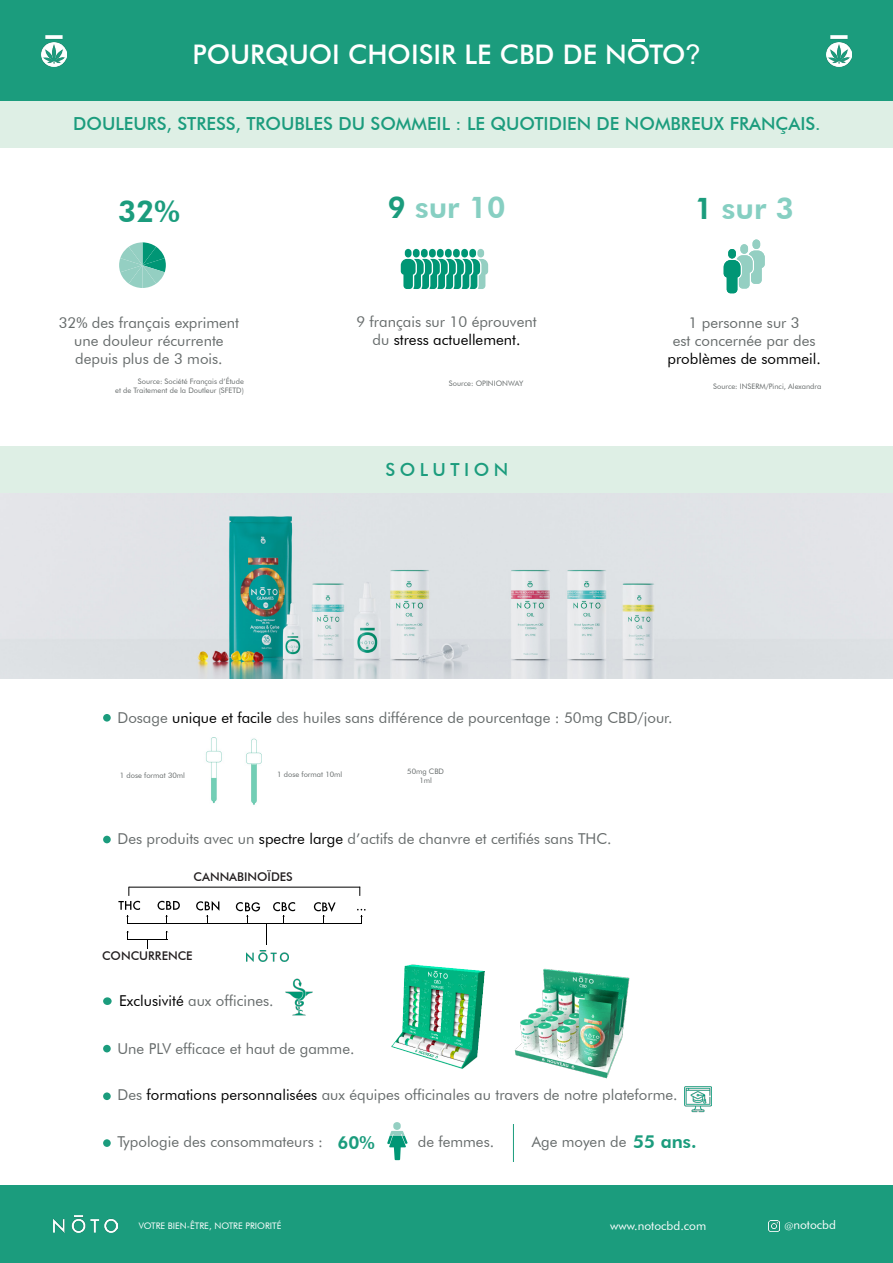
<style>
.page{position:relative;width:893px;height:1263px;background:#fff}
.page>*{position:absolute;margin:0;border:0;box-sizing:border-box;transform-origin:0 0}
.t1{font:800 30px "Futura BT";color:#87cfc2}
.t2{font:800 30px "Futura BT";color:#86cfc2}
.t3{font:800 30px "Futura BT";color:#1b9c7d}
.t4{font:500 27px "Futura BT";color:#fff}
.t5{font:500 18px "Futura BT";color:#1b9c7d}
.t6{font:800 18px "Futura BT";color:#1b9c7d}
.t7{font:500 18px "Futura BT";letter-spacing:.25em;color:#1b9c7d}
.t8{font:15px/18px "Futura BT";color:#676c6c;text-align:center}
.t9{font:15px/18px "Futura BT";color:#000001;text-align:center}
.t10{font:500 12px "Futura BT";color:#231f20}
.t11{font:12px "Futura BT";color:#fff}
.t12{font:9px "Futura BT";color:#fff}
.t13{font:7.5px "Futura BT";color:#676c6c}
.s1{font-family:"Arial";font-weight:400}
.s2{color:#1b9c7d}
.s3{color:#676c6c}
.s4{color:#000001}
.s5{font-size:9px}
</style>
<div class="page">
<div style="left:0;top:101px;width:893px;height:47px;background:#deefe5"></div>
<div style="left:0;top:446px;width:893px;height:48px;background:#deefe5"></div>
<div style="left:0;top:0;width:893px;height:101px;background:#1b9c7d"></div>
<div style="left:0;top:1185px;width:893px;height:78px;background:#1b9c7d"></div>
<div style="left:413px;top:249px;width:7px;height:8px;background:#009675;border-radius:3px"></div>
<div style="left:421px;top:249px;width:7px;height:8px;background:#009675;border-radius:3px"></div>
<div style="left:429px;top:249px;width:7px;height:8px;background:#009675;border-radius:3px"></div>
<div style="left:437px;top:249px;width:7px;height:8px;background:#009675;border-radius:3px"></div>
<div style="left:445px;top:249px;width:7px;height:8px;background:#009675;border-radius:3px"></div>
<div style="left:453px;top:249px;width:7px;height:8px;background:#009675;border-radius:3px"></div>
<div style="left:461px;top:249px;width:7px;height:8px;background:#009675;border-radius:3px"></div>
<div style="left:469px;top:249px;width:7px;height:8px;background:#009675;border-radius:3px"></div>
<div style="left:477px;top:249px;width:7px;height:8px;background:#94cfc2;border-radius:3px"></div>
<div style="left:405px;top:249px;width:7px;height:8px;background:#009675;border-radius:3px"></div>
<svg style="left:401px;top:259px;width:87px;height:30px"></svg>
<div style="left:728px;top:249px;width:8px;height:9px;background:#009675;border-radius:4px"></div>
<div style="left:740px;top:244px;width:8px;height:10px;background:#94cfc2;border-radius:4px"></div>
<div style="left:752px;top:239px;width:8px;height:10px;background:#94cfc2;border-radius:4px"></div>
<svg style="left:724px;top:251px;width:41px;height:42px"></svg>
<svg style="left:632px;top:39px;width:13px;height:3px"></svg>
<img style="left:54px;top:1215px;width:63px;height:17px">
<svg style="left:768px;top:1220px;width:11px;height:11px"></svg>
<img style="left:826px;top:36px;width:26px;height:30px">
<img style="left:41px;top:36px;width:26px;height:30px">
<img style="left:0;top:494px;width:893px;height:184px">
<div style="left:103px;top:997px;width:9px;height:8px;background:#1b9c7d;border-radius:50%"></div>
<div style="left:103px;top:836px;width:8px;height:7px;background:#1b9c7d;border-radius:50%"></div>
<div style="left:103px;top:714px;width:8px;height:8px;background:#1b9c7d;border-radius:50%"></div>
<img style="left:206px;top:737px;width:56px;height:68px">
<img style="left:285px;top:978px;width:28px;height:38px">
<div style="left:103px;top:1092px;width:8px;height:8px;background:#1b9c7d;border-radius:50%"></div>
<img style="left:684px;top:1086px;width:27px;height:27px">
<div style="left:103px;top:1139px;width:8px;height:8px;background:#1b9c7d;border-radius:50%"></div>
<div style="left:393px;top:1122px;width:8px;height:8px;background:#94cfc2;border-radius:3px"></div>
<svg style="left:387px;top:1131px;width:21px;height:29px"></svg>
<hr style="left:513px;top:1124px;width:1px;height:38px;background:#1b9c7d">
<hr style="left:128px;top:923px;width:234px;height:1px;background:#000">
<svg style="left:314px;top:902px;width:22px;height:21px"></svg>
<svg style="left:273px;top:902px;width:22px;height:21px"></svg>
<svg style="left:196px;top:901px;width:23px;height:22px"></svg>
<svg style="left:158px;top:901px;width:22px;height:22px"></svg>
<hr style="left:128px;top:939px;width:39px;height:1px;background:#000">
<img style="left:246px;top:950px;width:43px;height:11px">
<svg style="left:266px;top:924px;width:1px;height:20px"></svg>
<svg style="left:357px;top:909px;width:9px;height:14px"></svg>
<svg style="left:236px;top:902px;width:24px;height:21px"></svg>
<svg style="left:118px;top:887px;width:22px;height:36px"></svg>
<hr style="left:129px;top:887px;width:231px;height:1px;background:#000">
<svg style="left:119px;top:242px;width:47px;height:46px"></svg>
<div style="left:103px;top:1045px;width:8px;height:7px;background:#1b9c7d;border-radius:50%"></div>
<img style="left:514px;top:968px;width:116px;height:111px">
<img style="left:391px;top:964px;width:94px;height:105px">
<p class="t4" style="left:192px;top:38px;width:510px">POURQUOI CHOISIR LE CBD DE NOTO<span class="s1">?</span></p>
<p class="t5" style="left:73px;top:113px;width:749px">DOULEURS, STRESS, TROUBLES DU SOMMEIL : LE QUOTIDIEN DE NOMBREUX FRANÇAIS.</p>
<p class="t3" style="left:118px;top:193px;width:64px">32%</p>
<p class="t1" style="left:387px;top:189px;width:120px"><span class="s2">9</span> sur 10</p>
<p class="t2" style="left:694px;top:190px;width:101px"><span class="s2">1</span> sur 3</p>
<p class="t8" style="left:59px;top:314px;width:182px">32% des français expriment une douleur récurrente depuis plus de 3 mois.</p>
<p class="t13" style="left:138px;top:377px;width:107px">Source: Société Français d’Étude</p>
<p class="t13" style="left:115px;top:386px;width:130px">et de Traitement de la Doutleur (SFETD)</p>
<p class="t8" style="left:356px;top:313px;width:182px">9 français sur 10 éprouvent</p>
<p class="t9" style="left:372px;top:331px;width:149px"><span class="s3">du</span> stress actuellement.</p>
<p class="t13" style="left:449px;top:379px;width:76px">Source: OPINIONWAY</p>
<p class="t8" style="left:689px;top:314px;width:113px">1 personne sur 3</p>
<p class="t9" style="left:667px;top:332px;width:155px"><span class="s3">est concernée par des </span>problèmes de sommeil.</p>
<p class="t13" style="left:713px;top:381px;width:110px">Source: INSERM/Pinci, Alexandra</p>
<p class="t7" style="left:385px;top:458px;width:124px">SOLUTION</p>
<p class="t8" style="left:117px;top:708px;width:556px">Dosage <span class="s4">unique et facile</span> des huiles sans différence de pourcentage : 50mg CBD/jour.</p>
<p class="t13" style="left:120px;top:771px;width:67px">1 dose format 30ml</p>
<p class="t13" style="left:277px;top:770px;width:67px">1 dose format 10ml</p>
<p class="t13" style="left:407px;top:767px;width:38px">50mg CBD</p>
<p class="t13" style="left:419px;top:776px;width:14px">1ml</p>
<p class="t8" style="left:117px;top:830px;width:496px">Des produits avec un <span class="s4">spectre large</span> d’actifs de chanvre et certifiés sans THC.</p>
<p class="t10" style="left:193px;top:869px;width:101px">CANNABINOÏDES</p>
<p class="t10" style="left:102px;top:949px;width:92px">CONCURRENCE</p>
<p class="t8" style="left:119px;top:992px;width:156px"><span class="s4">Exclusivité</span> aux officines.</p>
<p class="t8" style="left:117px;top:1039px;width:239px">Une PLV efficace et haut de gamme.</p>
<p class="t8" style="left:117px;top:1086px;width:562px">Des <span class="s4">formations personnalisées</span> aux équipes officinales au travers de notre plateforme.</p>
<p class="t8" style="left:117px;top:1133px;width:207px">Typologie des consommateurs :</p>
<p class="t6" style="left:338px;top:1132px;width:39px">60%</p>
<p class="t8" style="left:418px;top:1132px;width:78px">de femmes.</p>
<p class="t8" style="left:532px;top:1133px;width:96px">Age moyen de</p>
<p class="t6" style="left:633px;top:1131px;width:65px">55 ans.</p>
<p class="t12" style="left:139px;top:1220px;width:144px">VOTRE BIEN-ÊTRE, NOTRE PRIORITÉ</p>
<p class="t11" style="left:610px;top:1218px;width:98px">www.notocbd.com</p>
<p class="t11" style="left:784px;top:1217px;width:53px"><span class="s5">@</span>notocbd</p>
</div>
